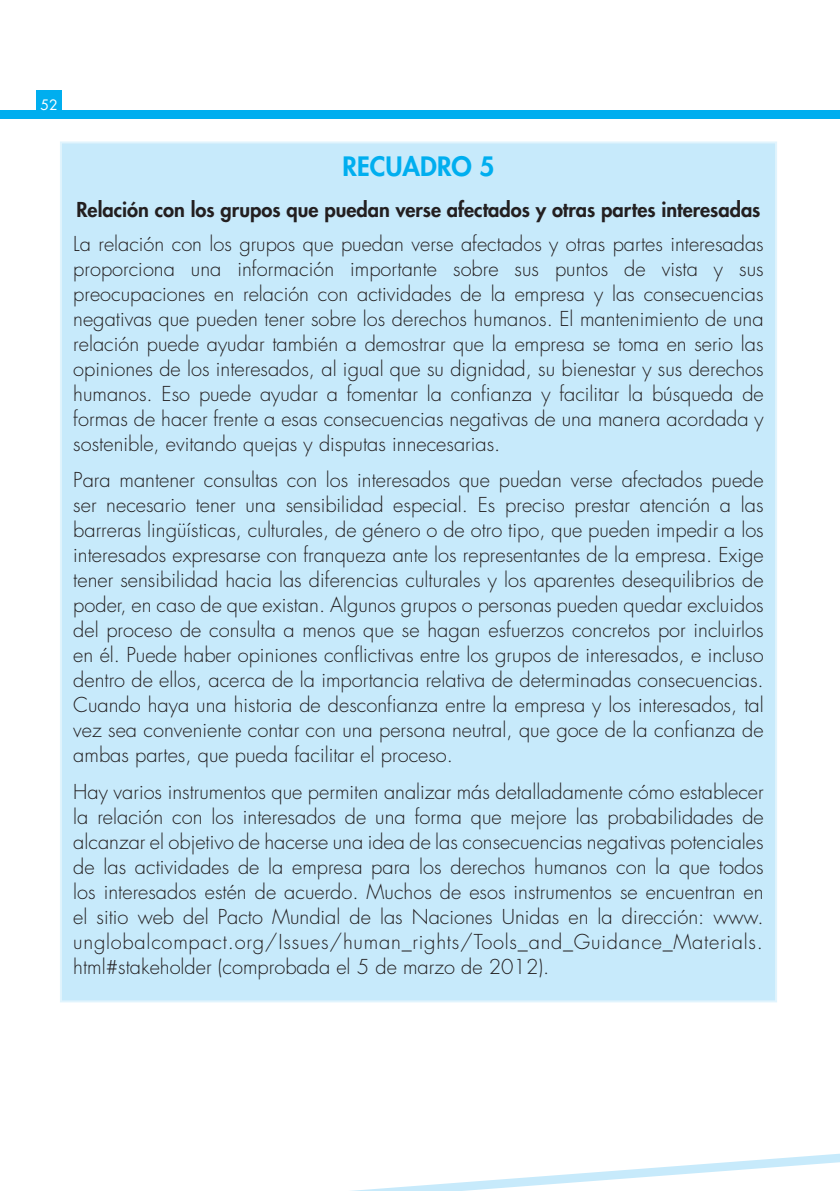
<style>
.page{position:relative;width:840px;height:1191px;background:#fff}
.page>*{position:absolute;margin:0;border:0;box-sizing:border-box;transform-origin:0 0}
.t1{font:800 26px "Futura Std";color:#00aeef}
.t2{font:300 20px/25px "Futura Std";color:#231f20;text-align:justify}
.t3{font:800 20px "Futura Std";color:#231f20}
.t4{font:14px "Futura Std";color:#fff}
</style>
<div class="page">
<div style="left:0;top:110px;width:839px;height:8px;background:#00aeef"></div>
<svg style="left:364px;top:1153px;width:475px;height:37px"></svg>
<div style="left:36px;top:90px;width:26px;height:26px;background:#00aeef"></div>
<div style="left:61px;top:142px;width:714px;height:859px;background:#c7eafb"></div>
<p class="t4" style="left:41px;top:98px;width:19px">52</p>
<h1 class="t1" style="left:342px;top:154px;width:153px">RECUADRO 5</h1>
<p class="t3" style="left:76px;top:201px;width:685px">Relación con los grupos que puedan verse afectados y otras partes interesadas</p>
<p class="t2" style="left:73px;top:232px;width:691px">La relación con los grupos que puedan verse afectados y otras partes interesadas proporciona una información importante sobre sus puntos de vista y sus preocupaciones en relación con actividades de la empresa y las consecuencias negativas que pueden tener sobre los derechos humanos. El mantenimiento de una relación puede ayudar también a demostrar que la empresa se toma en serio las opiniones de los interesados, al igual que su dignidad, su bienestar y sus derechos humanos. Eso puede ayudar a fomentar la confianza y facilitar la búsqueda de formas de hacer frente a esas consecuencias negativas de una manera acordada y sostenible, evitando quejas y disputas innecesarias.</p>
<p class="t2" style="left:73px;top:469px;width:691px">Para mantener consultas con los interesados que puedan verse afectados puede ser necesario tener una sensibilidad especial. Es preciso prestar atención a las barreras lingüísticas, culturales, de género o de otro tipo, que pueden impedir a los interesados expresarse con franqueza ante los representantes de la empresa. Exige tener sensibilidad hacia las diferencias culturales y los aparentes desequilibrios de poder, en caso de que existan. Algunos grupos o personas pueden quedar excluidos del proceso de consulta a menos que se hagan esfuerzos concretos por incluirlos en él. Puede haber opiniones conflictivas entre los grupos de interesados, e incluso dentro de ellos, acerca de la importancia relativa de determinadas consecuencias.<br>Cuando haya una historia de desconfianza entre la empresa y los interesados, tal vez sea conveniente contar con una persona neutral, que goce de la confianza de ambas partes, que pueda facilitar el proceso.</p>
<p class="t2" style="left:73px;top:780px;width:691px">Hay varios instrumentos que permiten analizar más detalladamente cómo establecer la relación con los interesados de una forma que mejore las probabilidades de alcanzar el objetivo de hacerse una idea de las consecuencias negativas potenciales de las actividades de la empresa para los derechos humanos con la que todos los interesados estén de acuerdo. Muchos de esos instrumentos se encuentran en el sitio web del Pacto Mundial de las Naciones Unidas en la dirección: www. unglobalcompact.org/Issues/human_rights/Tools_and_Guidance_Materials. html#stakeholder (comprobada el 5 de marzo de 2012).</p>
</div>
